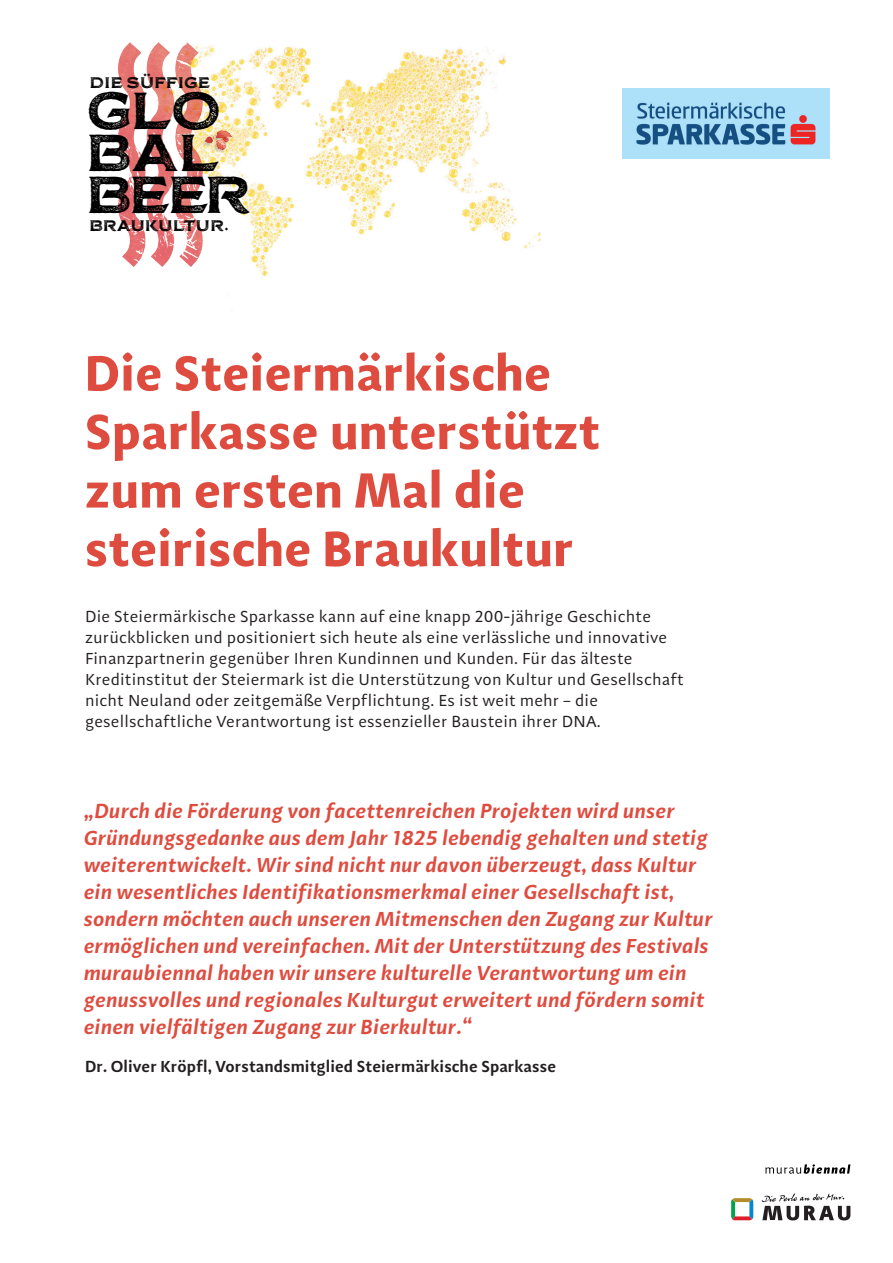
<style>
.page{position:relative;width:893px;height:1263px;background:#fff}
.page>*{position:absolute;margin:0;border:0;box-sizing:border-box;transform-origin:0 0}
.t1{font:700 51px/58.5px "Adagio Sans";letter-spacing:.01em;color:#de4c3f}
.t2{font:49.8px/42.2px "FM Bolyar Rust One N Pro 900";letter-spacing:-.06em;color:#010000}
.t3{font:italic 600 21px/27px "Adagio Sans";letter-spacing:.01em;color:#de4c3f}
.t4{font:16.5px/21px "Adagio Sans";letter-spacing:.01em;color:#231f20}
.t5{font:600 16.5px "Adagio Sans";letter-spacing:.005em;color:#231f20}
.t6{font:14.7px "FM Bolyar Rust One N Pro 900";letter-spacing:-.02em;color:#010000}
</style>
<div class="page">
<img style="left:129px;top:42px;width:412px;height:270px">
<img style="left:119px;top:43px;width:84px;height:224px">
<img style="left:201px;top:127px;width:37px;height:28px">
<svg style="left:765px;top:1164px;width:85px;height:10px"></svg>
<svg style="left:731px;top:1198px;width:22px;height:22px"></svg>
<svg style="left:761px;top:1193px;width:89px;height:27px"></svg>
<img style="left:623px;top:89px;width:206px;height:70px">
<p class="t6" style="left:90px;top:73px;width:122px">DIE SÜFFIGE</p>
<h2 class="t2" style="left:85px;top:90px;width:168px">GLO<br>BAL<br>BEER</h2>
<p class="t6" style="left:89px;top:216px;width:141px">BRAUKULTUR.</p>
<h1 class="t1" style="left:85px;top:345px;width:516px">Die Steiermärkische<br>Sparkasse unterstützt zum ersten Mal die steirische Braukultur</h1>
<p class="t4" style="left:85px;top:606px;width:600px">Die Steiermärkische Sparkasse kann auf eine knapp 200-jährige Geschichte zurückblicken und positioniert sich heute als eine verlässliche und innovative Finanzpartnerin gegenüber Ihren Kundinnen und Kunden. Für das älteste Kreditinstitut der Steiermark ist die Unterstützung von Kultur und Gesellschaft nicht Neuland oder zeitgemäße Verpflichtung. Es ist weit mehr – die gesellschaftliche Verantwortung ist essenzieller Baustein ihrer DNA.</p>
<p class="t3" style="left:85px;top:798px;width:630px">„Durch die Förderung von facettenreichen Projekten wird unser Gründungsgedanke aus dem Jahr 1825 lebendig gehalten und stetig weiterentwickelt. Wir sind nicht nur davon überzeugt, dass Kultur ein wesentliches Identifikationsmerkmal einer Gesellschaft ist, sondern möchten auch unseren Mitmenschen den Zugang zur Kultur ermöglichen und vereinfachen. Mit der Unterstützung des Festivals muraubiennal haben wir unsere kulturelle Verantwortung um ein genussvolles und regionales Kulturgut erweitert und fördern somit einen vielfältigen Zugang zur Bierkultur.“</p>
<p class="t5" style="left:85px;top:1055px;width:472px">Dr. Oliver Kröpfl, Vorstandsmitglied Steiermärkische Sparkasse</p>
</div>
